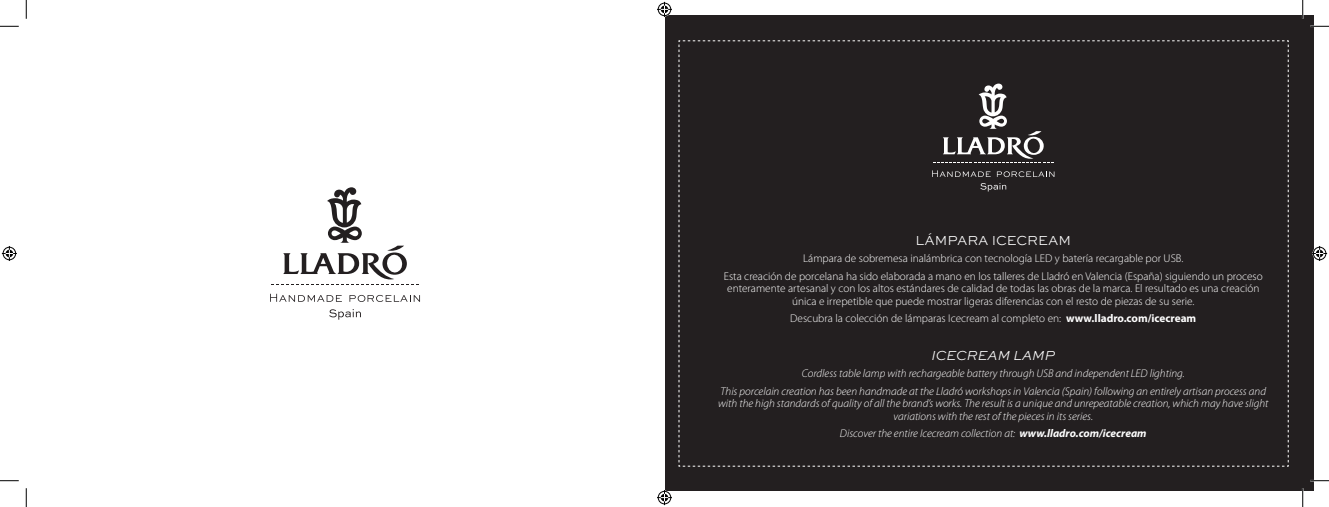
<style>
.page{position:relative;width:1329px;height:507px;background:#fff}
.page>*{position:absolute;margin:0;border:0;box-sizing:border-box;transform-origin:0 0}
.t1{font:13.75px "Sweet Sans Light SC";color:#fff}
.t2{font:italic 300 13.75px "Sweet Sans";color:#fff}
.t3{font:300 11.25px/17.5px "Myriad Pro";color:#fff;text-align:center}
.t4{font:italic 300 11.25px/17.5px "Myriad Pro";color:#fff;text-align:center}
.s1{font-weight:700}
</style>
<div class="page">
<div style="left:665px;top:16px;width:647px;height:474px;background:#231f20"></div>
<svg style="left:270px;top:293px;width:72px;height:8px"></svg>
<svg style="left:349px;top:294px;width:71px;height:7px"></svg>
<svg style="left:329px;top:309px;width:32px;height:10px"></svg>
<svg style="left:283px;top:187px;width:124px;height:93px"></svg>
<svg style="left:678px;top:40px;width:610px;height:426px"></svg>
<svg style="left:0;top:25px;width:19px;height:2px"></svg>
<svg style="left:1310px;top:25px;width:18px;height:2px"></svg>
<svg style="left:0;top:480px;width:19px;height:1px"></svg>
<svg style="left:1310px;top:479px;width:18px;height:2px"></svg>
<svg style="left:25px;top:0;width:2px;height:19px"></svg>
<svg style="left:25px;top:488px;width:2px;height:18px"></svg>
<svg style="left:1301px;top:0;width:2px;height:19px"></svg>
<svg style="left:1301px;top:488px;width:2px;height:18px"></svg>
<svg style="left:657px;top:2px;width:15px;height:15px"></svg>
<svg style="left:657px;top:490px;width:15px;height:14px"></svg>
<svg style="left:2px;top:246px;width:15px;height:15px"></svg>
<svg style="left:1312px;top:246px;width:14px;height:15px"></svg>
<p class="t1" style="left:915px;top:232px;width:157px">LÁMPARA ICECREAM</p>
<p class="t3" style="left:723px;top:249px;width:540px">Lámpara de sobremesa inalámbrica con tecnología LED y batería recargable por USB.<br>Esta creación de porcelana ha sido elaborada a mano en los talleres de Lladró en Valencia (España) siguiendo un proceso</p>
<p class="t3" style="left:727px;top:282px;width:533px;line-height:12.5px">enteramente artesanal y con los altos estándares de calidad de todas las obras de la marca. El resultado es una creación única e irrepetible que puede mostrar ligeras diferencias con el resto de piezas de su serie.</p>
<p class="t3" style="left:790px;top:309px;width:407px">Descubra la colección de lámparas Icecream al completo en: <span class="s1">www.lladro.com/icecream</span></p>
<p class="t2" style="left:931px;top:347px;width:125px">ICECREAM LAMP</p>
<p class="t4" style="left:720px;top:364px;width:547px">Cordless table lamp with rechargeable battery through USB and independent LED lighting.<br>This porcelain creation has been handmade at the Lladró workshops in Valencia (Spain) following an entirely artisan process and</p>
<p class="t4" style="left:718px;top:397px;width:551px;line-height:12.5px">with the high standards of quality of all the brand’s works. The result is a unique and unrepeatable creation, which may have slight variations with the rest of the pieces in its series.</p>
<p class="t4" style="left:839px;top:424px;width:308px">Discover the entire Icecream collection at: <span class="s1">www.lladro.com/icecream</span></p>
</div>
